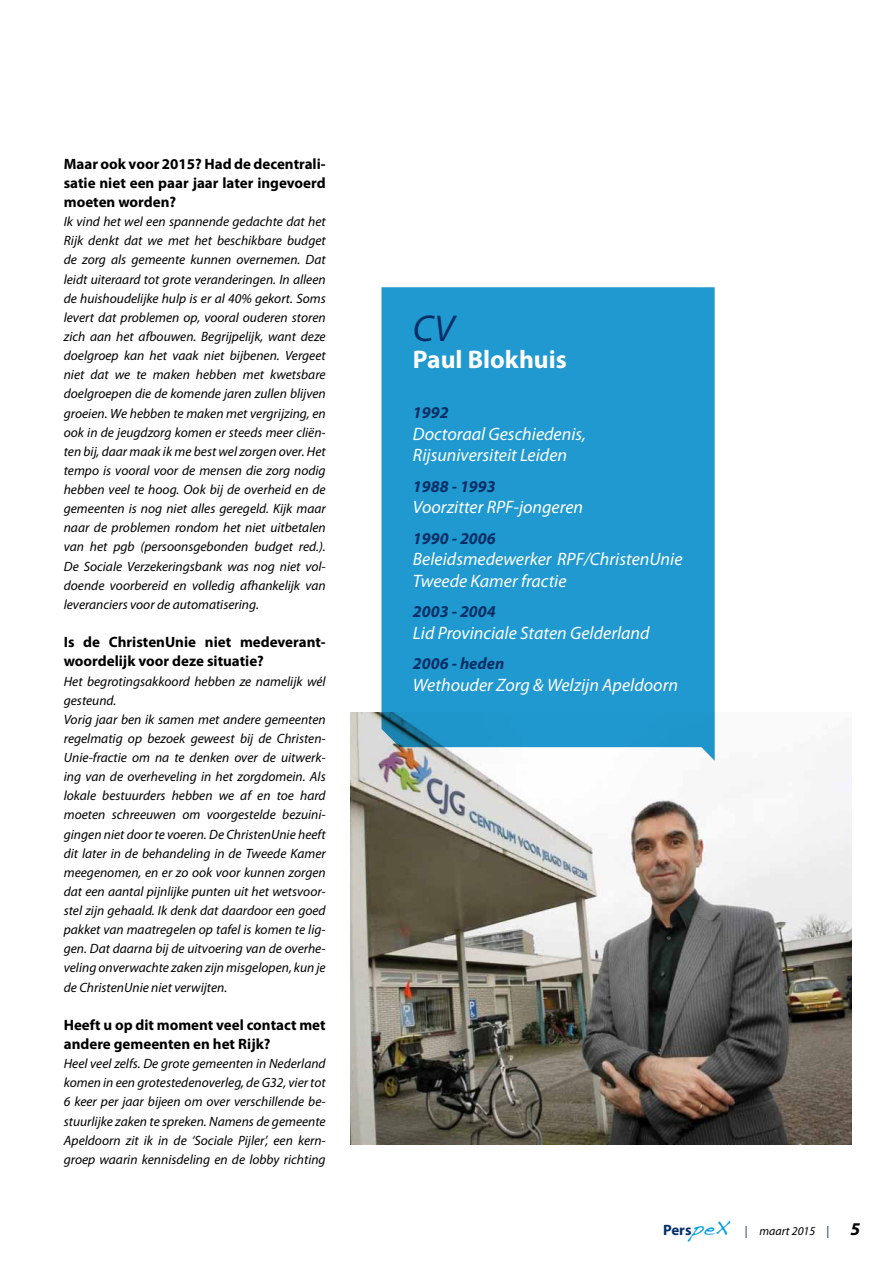
<style>
.page{position:relative;width:893px;height:1263px;background:#fff}
.page>*{position:absolute;margin:0;border:0;box-sizing:border-box;transform-origin:0 0}
.t1{font:italic 37.5px "Myriad Pro";color:#052f66}
.t2{font:700 25.5px "Myriad Pro";color:#fff}
.t3{font:italic 18px/21.6px "Myriad Pro";color:#fff}
.t4{font:italic 700 16.5px "Myriad Pro";color:#052f66}
.t5{font:700 15px/19.2px "Myriad Pro";color:#000}
.t6{font:italic 13.5px/19.2px "Myriad Pro";color:#000;text-align:justify}
.t7{font:italic 12px "Myriad Pro";color:#000}
.s1{font-weight:700;font-style:normal;font-size:15px;color:#052f66}
.s2{font-family:"Dakota";font-style:normal;font-size:19.5px;color:#009ee0}
.s3{font-style:normal;color:#052f66}
.s4{font-weight:700;font-size:18px}
</style>
<div class="page">
<img style="left:350px;top:713px;width:501px;height:432px">
<div style="left:381px;top:287px;width:334px;height:474px;background:#2099d0"></div>
<p class="t5" style="left:64px;top:154px;width:263px;text-align:justify">Maar ook voor 2015? Had de decentrali&shy;satie niet een paar jaar later ingevoerd moeten worden?</p>
<p class="t6" style="left:64px;top:212px;width:263px">Ik vind het wel een spannende gedachte dat het Rijk denkt dat we met het beschikbare budget de zorg als gemeente kunnen overnemen. Dat leidt uiteraard tot grote veranderingen. In alleen de huishoudelijke hulp is er al 40% gekort. Soms levert dat problemen op, vooral ouderen storen zich aan het afbouwen. Begrijpelijk, want deze doelgroep kan het vaak niet bijbenen. Vergeet niet dat we te maken hebben met kwetsbare doelgroepen die de komende jaren zullen blijven groeien. We hebben te maken met vergrijzing, en ook in de jeugdzorg komen er steeds meer cliën&shy;ten bij, daar maak ik me best wel zorgen over. Het tempo is vooral voor de mensen die zorg nodig hebben veel te hoog. Ook bij de overheid en de gemeenten is nog niet alles geregeld. Kijk maar naar de problemen rondom het niet uitbetalen van het pgb (persoonsgebonden budget red.).<br>De Sociale Verzekeringsbank was nog niet vol&shy;doende voorbereid en volledig afhankelijk van leveranciers voor de automatisering.</p>
<p class="t5" style="left:64px;top:632px;width:263px">Is de ChristenUnie niet medeverant&shy;woordelijk voor deze situatie?</p>
<p class="t6" style="left:64px;top:671px;width:263px;text-align:left">Het begrotingsakkoord hebben ze namelijk wél gesteund.<br>Vorig jaar ben ik samen met andere gemeenten regelmatig op bezoek geweest bij de Christen-Unie-fractie om na te denken over de uitwerk&shy;ing van de overheveling in het zorgdomein. Als lokale bestuurders hebben we af en toe hard moeten schreeuwen om voorgestelde bezuini&shy;gingen niet door te voeren. De ChristenUnie heeft dit later in de behandeling in de Tweede Kamer meegenomen, en er zo ook voor kunnen zorgen dat een aantal pijnlijke punten uit het wetsvoor&shy;stel zijn gehaald. Ik denk dat daardoor een goed pakket van maatregelen op tafel is komen te lig&shy;gen. Dat daarna bij de uitvoering van de overhe&shy;veling onverwachte zaken zijn misgelopen, kun je de ChristenUnie niet verwijten.</p>
<p class="t5" style="left:64px;top:1015px;width:263px">Heeft u op dit moment veel contact met andere gemeenten en het Rijk?</p>
<p class="t6" style="left:64px;top:1054px;width:263px">Heel veel zelfs. De grote gemeenten in Nederland komen in een grotestedenoverleg, de G32, vier tot 6 keer per jaar bijeen om over verschillende be&shy;stuurlijke zaken te spreken. Namens de gemeente Apeldoorn zit ik in de ‘Sociale Pijler’, een kern&shy;groep waarin kennisdeling en de lobby richting</p>
<h1 class="t1" style="left:413px;top:305px;width:43px">CV</h1>
<h2 class="t2" style="left:413px;top:343px;width:155px">Paul Blokhuis</h2>
<p class="t4" style="left:413px;top:402px;width:37px">1992</p>
<h3 class="t3" style="left:413px;top:423px;width:174px">Doctoraal Geschiedenis,<br>Rijsuniversiteit Leiden</h3>
<p class="t4" style="left:413px;top:475px;width:84px">1988 - 1993</p>
<h3 class="t3" style="left:413px;top:496px;width:172px">Voorzitter RPF-jongeren</h3>
<p class="t4" style="left:413px;top:527px;width:84px">1990 - 2006</p>
<h3 class="t3" style="left:413px;top:548px;width:271px">Beleidsmedewerker RPF/ChristenUnie<br>Tweede Kamer fractie</h3>
<p class="t4" style="left:413px;top:601px;width:84px">2003 - 2004</p>
<h3 class="t3" style="left:413px;top:622px;width:238px">Lid Provinciale Staten Gelderland</h3>
<p class="t4" style="left:413px;top:653px;width:93px">2006 - heden</p>
<h3 class="t3" style="left:413px;top:673px;width:267px">Wethouder Zorg &amp; Welzijn Apeldoorn</h3>
<p class="t7" style="left:663px;top:1223px;width:199px"><span class="s1">Pers</span><span class="s2">peX</span> <span class="s3">|</span> maart 2015 <span class="s3">|</span> <span class="s4">5</span></p>
</div>
